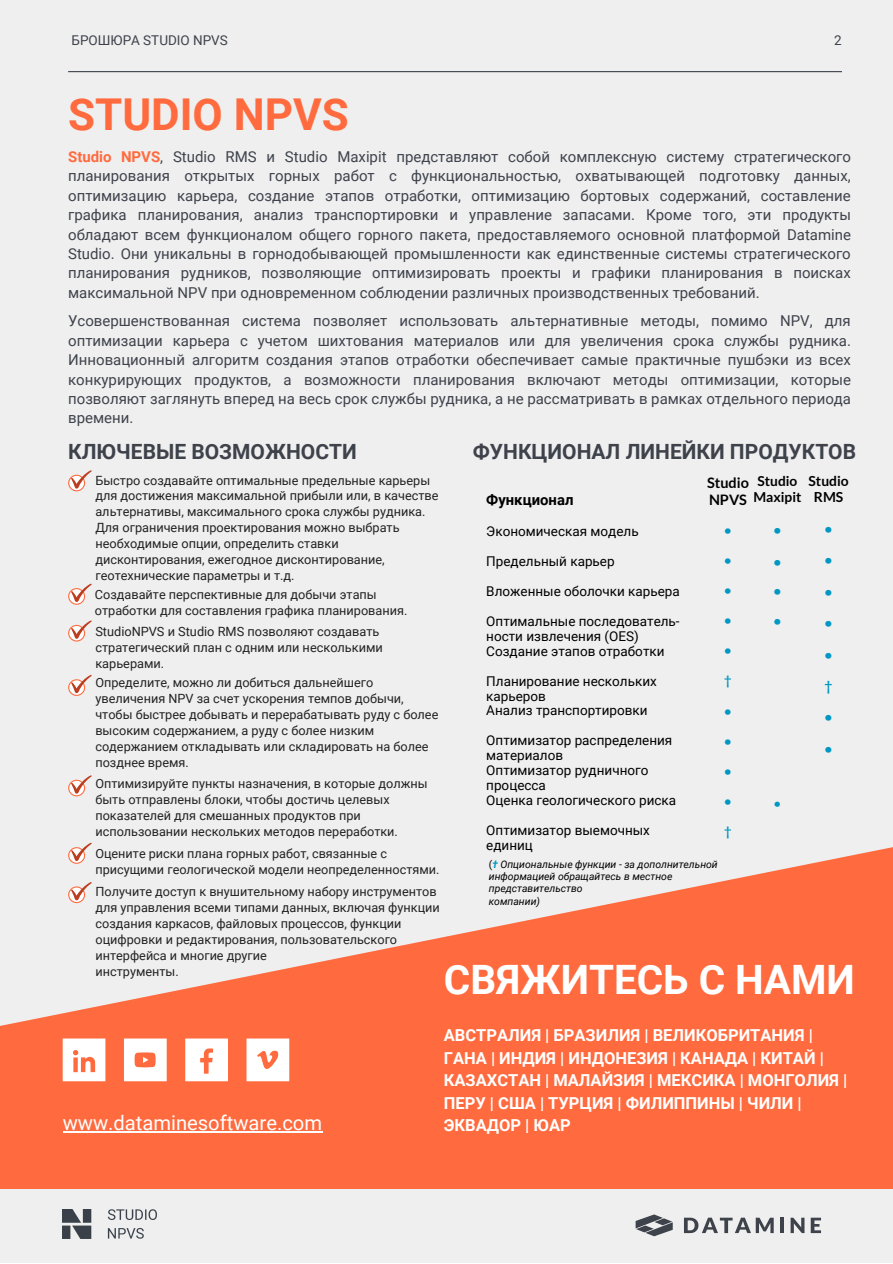
<style>
.page{position:relative;width:893px;height:1264px;background:#fff}
.page>*{position:absolute;margin:0;border:0;box-sizing:border-box;transform-origin:0 0}
.t1{font:700 43.95px "Roboto";color:#ff6b3e}
.t2{font:700 40.5px "Roboto";color:#fff}
.t3{font:700 21px "Roboto";color:#3e424b}
.t4{font:20.25px "Roboto";color:#fff}
.t5{font:700 16.5px/22.5px "Roboto";color:#fff}
.t6{font:15px/19.4px "Roboto";color:#3e424b;text-align:justify}
.t7{font:700 14.85px "Roboto";color:#000}
.t8{font:700 14.4px/17.2px "Lato";color:#000}
.t9{font:700 13.8px/16.2px "Lato";color:#000}
.t10{font:700 13.8px/29.5px "Lato";color:#0098c3;text-align:justify}
.t11{font:13.5px/14.9px "Roboto";color:#000}
.t12{font:13.5px "Roboto";color:#3e424b}
.t13{font:700 12.9px "Lato";color:#0098c3}
.t14{font:12.75px/15.9px "Roboto";color:#222}
.t15{font:12.6px/15.9px "Roboto";color:#222}
.t16{font:700 12.3px "Lato";color:#0098c3}
.t17{font:italic 10.35px/12.3px "Roboto";color:#000}
.s1{font-weight:700;color:#ff6b3e}
.s2{font-style:normal}
.s3{font-weight:700;color:#0098c3}
</style>
<div class="page">
<div style="left:0;top:0;width:892px;height:1262px;background:#efefef"></div>
<svg style="left:0;top:847px;width:892px;height:342px;fill:#ff6b3e"></svg>
<hr style="left:68px;top:71px;width:773px;height:1px;background:#3e424b">
<svg style="left:684px;top:1217px;width:89px;height:16px"></svg>
<hr style="left:780px;top:1217px;width:4px;height:15px;background:#3e424b">
<svg style="left:790px;top:1217px;width:14px;height:15px"></svg>
<svg style="left:810px;top:1217px;width:11px;height:15px"></svg>
<svg style="left:635px;top:1214px;width:37px;height:22px"></svg>
<svg style="left:185px;top:1038px;width:43px;height:43px"></svg>
<svg style="left:246px;top:1038px;width:43px;height:43px"></svg>
<svg style="left:63px;top:1038px;width:42px;height:43px"></svg>
<svg style="left:124px;top:1038px;width:43px;height:43px"></svg>
<svg style="left:68px;top:470px;width:24px;height:21px"></svg>
<svg style="left:68px;top:583px;width:24px;height:21px"></svg>
<svg style="left:68px;top:620px;width:24px;height:21px"></svg>
<svg style="left:68px;top:674px;width:24px;height:22px"></svg>
<svg style="left:68px;top:775px;width:24px;height:21px"></svg>
<svg style="left:68px;top:842px;width:24px;height:21px"></svg>
<svg style="left:68px;top:881px;width:24px;height:22px"></svg>
<img style="left:63px;top:1209px;width:93px;height:29px">
<hr style="left:63px;top:1131px;width:259px;height:1px;background:#fff">
<p class="t12" style="left:72px;top:33px;width:158px">БРОШЮРА STUDIO NPVS</p>
<p class="t12" style="left:834px;top:33px;width:9px">2</p>
<h1 class="t1" style="left:68px;top:89px;width:282px">STUDIO NPVS</h1>
<p class="t6" style="left:68px;top:147px;width:784px"><span class="s1">Studio NPVS</span>, Studio RMS и Studio Maxipit представляют собой комплексную систему стратегического планирования открытых горных работ с функциональностью, охватывающей подготовку данных, оптимизацию карьера, создание этапов отработки, оптимизацию бортовых содержаний, составление графика планирования, анализ транспортировки и управление запасами. Кроме того, эти продукты обладают всем функционалом общего горного пакета, предоставляемого основной платформой Datamine Studio. Они уникальны в горнодобывающей промышленности как единственные системы стратегического планирования рудников, позволяющие оптимизировать проекты и графики планирования в поисках максимальной NPV при одновременном соблюдении различных производственных требований.</p>
<p class="t6" style="left:68px;top:311px;width:784px">Усовершенствованная система позволяет использовать альтернативные методы, помимо NPV, для оптимизации карьера с учетом шихтования материалов или для увеличения срока службы рудника.<br>Инновационный алгоритм создания этапов отработки обеспечивает самые практичные пушбэки из всех конкурирующих продуктов, а возможности планирования включают методы оптимизации, которые позволяют заглянуть вперед на весь срок службы рудника, а не рассматривать в рамках отдельного периода времени.</p>
<h3 class="t3" style="left:68px;top:440px;width:290px">КЛЮЧЕВЫЕ ВОЗМОЖНОСТИ</h3>
<h3 class="t3" style="left:473px;top:440px;width:385px">ФУНКЦИОНАЛ ЛИНЕЙКИ ПРОДУКТОВ</h3>
<p class="t7" style="left:486px;top:491px;width:89px">Функционал</p>
<p class="t11" style="left:486px;top:524px;width:154px">Экономическая модель</p>
<p class="t11" style="left:486px;top:554px;width:130px">Предельный карьер</p>
<p class="t11" style="left:486px;top:584px;width:195px">Вложенные оболочки карьера</p>
<p class="t11" style="left:486px;top:614px;width:195px">Оптимальные последователь&shy;ности извлечения (OES)<br>Создание этапов отработки</p>
<p class="t11" style="left:486px;top:673px;width:172px">Планирование нескольких карьеров<br>Анализ транспортировки</p>
<p class="t11" style="left:486px;top:733px;width:191px">Оптимизатор распределения материалов<br>Оптимизатор рудничного процесса<br>Оценка геологического риска</p>
<p class="t11" style="left:486px;top:822px;width:165px">Оптимизатор выемочных единиц</p>
<p class="t17" style="left:489px;top:858px;width:230px"><span class="s2">(</span><span class="s3">†</span> Опциональные функции - за дополнительной информацией обращайтесь в местное представительство<br>компании)</p>
<p class="t14" style="left:95px;top:472px;width:344px">Быстро создавайте оптимальные предельные карьеры для достижения максимальной прибыли или, в качестве альтернативы, максимального срока службы рудника.<br>Для ограничения проектирования можно выбрать необходимые опции, определить ставки дисконтирования, ежегодное дисконтирование, геотехнические параметры и т.д.</p>
<p class="t9" style="left:753px;top:472px;width:49px">Studio<br>Maxipit</p>
<p class="t10" style="left:773px;top:515px;width:9px">•</p>
<p class="t10" style="left:773px;top:546px;width:9px">• • •</p>
<p class="t9" style="left:808px;top:473px;width:42px;line-height:15.8px;text-align:center">Studio<br>RMS</p>
<p class="t10" style="left:824px;top:513px;width:10px">•</p>
<p class="t10" style="left:824px;top:545px;width:10px">•</p>
<p class="t10" style="left:824px;top:576px;width:10px">•</p>
<p class="t10" style="left:824px;top:608px;width:10px">•</p>
<p class="t10" style="left:824px;top:639px;width:10px">•</p>
<p class="t10" style="left:824px;top:671px;width:10px">†</p>
<p class="t10" style="left:824px;top:702px;width:10px">•</p>
<p class="t10" style="left:824px;top:733px;width:10px">•</p>
<p class="t8" style="left:707px;top:473px;width:43px">Studio<br>NPVS</p>
<p class="t13" style="left:724px;top:522px;width:9px">•</p>
<p class="t13" style="left:724px;top:552px;width:9px">•</p>
<p class="t13" style="left:724px;top:582px;width:9px">•</p>
<p class="t13" style="left:724px;top:612px;width:9px">•</p>
<p class="t13" style="left:724px;top:642px;width:9px">•</p>
<p class="t13" style="left:724px;top:672px;width:9px">†</p>
<p class="t13" style="left:724px;top:702px;width:9px">•</p>
<p class="t13" style="left:724px;top:733px;width:9px">•</p>
<p class="t13" style="left:724px;top:763px;width:9px">•</p>
<p class="t13" style="left:724px;top:793px;width:9px">•</p>
<p class="t13" style="left:724px;top:823px;width:9px">†</p>
<p class="t14" style="left:95px;top:586px;width:314px">Создавайте перспективные для добычи этапы отработки для составления графика планирования.</p>
<p class="t14" style="left:95px;top:624px;width:289px">StudioNPVS и Studio RMS позволяют создавать стратегический план с одним или несколькими карьерами.</p>
<p class="t14" style="left:95px;top:675px;width:344px">Определите, можно ли добиться дальнейшего увеличения NPV за счет ускорения темпов добычи, чтобы быстрее добывать и перерабатывать руду с более высоким содержанием, а руду с более низким содержанием откладывать или складировать на более позднее время.</p>
<p class="t14" style="left:95px;top:775px;width:333px">Оптимизируйте пункты назначения, в которые должны быть отправлены блоки, чтобы достичь целевых показателей для смешанных продуктов при использовании нескольких методов переработки.</p>
<p class="t15" style="left:95px;top:845px;width:345px">Оцените риски плана горных работ, связанные с присущими геологической модели неопределенностями.</p>
<p class="t15" style="left:96px;top:884px;width:346px">Получите доступ к внушительному набору инструментов для управления всеми типами данных, включая функции создания каркасов, файловых процессов, функции оцифровки и редактирования, пользовательского интерфейса и многие другие<br>инструменты.</p>
<p class="t16" style="left:773px;top:796px;width:9px">•</p>
<h2 class="t2" style="left:444px;top:956px;width:412px">СВЯЖИТЕСЬ С НАМИ</h2>
<p class="t5" style="left:444px;top:1024px;width:405px">АВСТРАЛИЯ | БРАЗИЛИЯ | ВЕЛИКОБРИТАНИЯ | ГАНА | ИНДИЯ | ИНДОНЕЗИЯ | КАНАДА | КИТАЙ | КАЗАХСТАН | МАЛАЙЗИЯ | МЕКСИКА | МОНГОЛИЯ | ПЕРУ | США | ТУРЦИЯ | ФИЛИППИНЫ | ЧИЛИ | ЭКВАДОР | ЮАР</p>
<h3 class="t4" style="left:63px;top:1111px;width:261px">www.dataminesoftware.com</h3>
</div>
